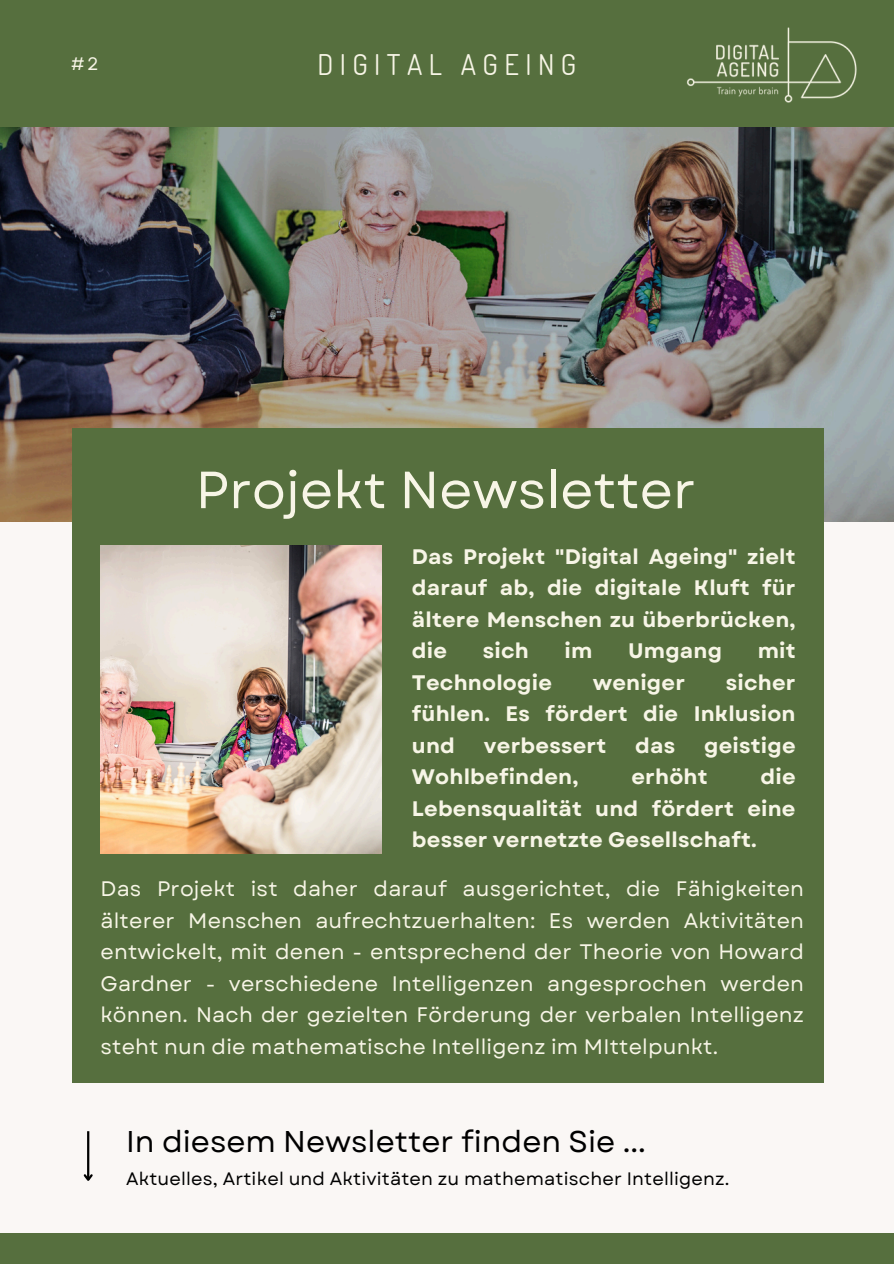
<style>
.page{position:relative;width:894px;height:1264px;background:#fff}
.page>*{position:absolute;margin:0;border:0;box-sizing:border-box;transform-origin:0 0}
.t1{font:52.05px "Garet";color:#f7f5e6}
.t2{font:30px "Garet";color:#000}
.t3{font:28.5px "Dosis";letter-spacing:.225em;color:#f7f5e6}
.t4{font:21px/31.5px "Garet";letter-spacing:.01em;color:#f7f5e6;text-align:justify}
.t5{font:700 21px/31.5px "Garet";letter-spacing:.01em;color:#f7f5e6;text-align:justify}
.t6{font:18px "Garet";letter-spacing:.01em;color:#000}
.t7{font:18px "Garet";color:#f7f5e6}
</style>
<div class="page">
<div style="left:0;top:0;width:893px;height:1263px;background:#faf7f5"></div>
<img style="left:0;top:127px;width:893px;height:394px">
<div style="left:0;top:0;width:893px;height:127px;background:#566f3e"></div>
<div style="left:0;top:1232px;width:893px;height:31px;background:#566f3e"></div>
<div style="left:72px;top:428px;width:751px;height:654px;background:#566f3e"></div>
<hr style="left:87px;top:1131px;width:2px;height:48px;background:#000">
<svg style="left:83px;top:1172px;width:10px;height:9px"></svg>
<img style="left:687px;top:27px;width:170px;height:76px">
<img style="left:100px;top:546px;width:282px;height:307px">
<h2 class="t7" style="left:71px;top:50px;width:29px">#2</h2>
<h6 class="t3" style="left:317px;top:45px;width:260px">DIGITAL AGEING</h6>
<p class="t1" style="left:196px;top:452px;width:501px">Projekt Newsletter</p>
<p class="t5" style="left:412px;top:540px;width:385px">Das Projekt "Digital Ageing" zielt darauf ab, die digitale Kluft für ältere Menschen zu überbrücken, die</p>
<p class="t5" style="left:482px;top:635px;width:48px">sich</p>
<p class="t5" style="left:564px;top:635px;width:29px">im</p>
<p class="t5" style="left:628px;top:635px;width:95px">Umgang</p>
<p class="t5" style="left:757px;top:635px;width:39px">mit</p>
<p class="t5" style="left:412px;top:666px;width:141px">Technologie</p>
<p class="t5" style="left:592px;top:666px;width:94px">weniger</p>
<p class="t5" style="left:412px;top:666px;width:385px;text-indent:314px">sicher fühlen. Es fördert die Inklusion und</p>
<p class="t5" style="left:483px;top:729px;width:124px">verbessert</p>
<p class="t5" style="left:635px;top:729px;width:41px">das</p>
<p class="t5" style="left:704px;top:729px;width:93px">geistige</p>
<p class="t5" style="left:412px;top:761px;width:168px">Wohlbefinden,</p>
<p class="t5" style="left:631px;top:761px;width:78px">erhöht</p>
<p class="t5" style="left:412px;top:761px;width:385px;text-indent:348px">die Lebensqualität und fördert eine besser vernetzte Gesellschaft.</p>
<h1 class="t4" style="left:100px;top:873px;width:704px">Das Projekt ist daher darauf ausgerichtet, die Fähigkeiten älterer Menschen aufrechtzuerhalten: Es werden Aktivitäten entwickelt, mit denen - entsprechend der Theorie von Howard Gardner - verschiedene Intelligenzen angesprochen werden können. Nach der gezielten Förderung der verbalen Intelligenz steht nun die mathematische Intelligenz im MIttelpunkt.</h1>
<h4 class="t2" style="left:126px;top:1119px;width:521px">In diesem Newsletter finden Sie ...</h4>
<p class="t6" style="left:126px;top:1166px;width:604px">Aktuelles, Artikel und Aktivitäten zu mathematischer Intelligenz.</p>
</div>
